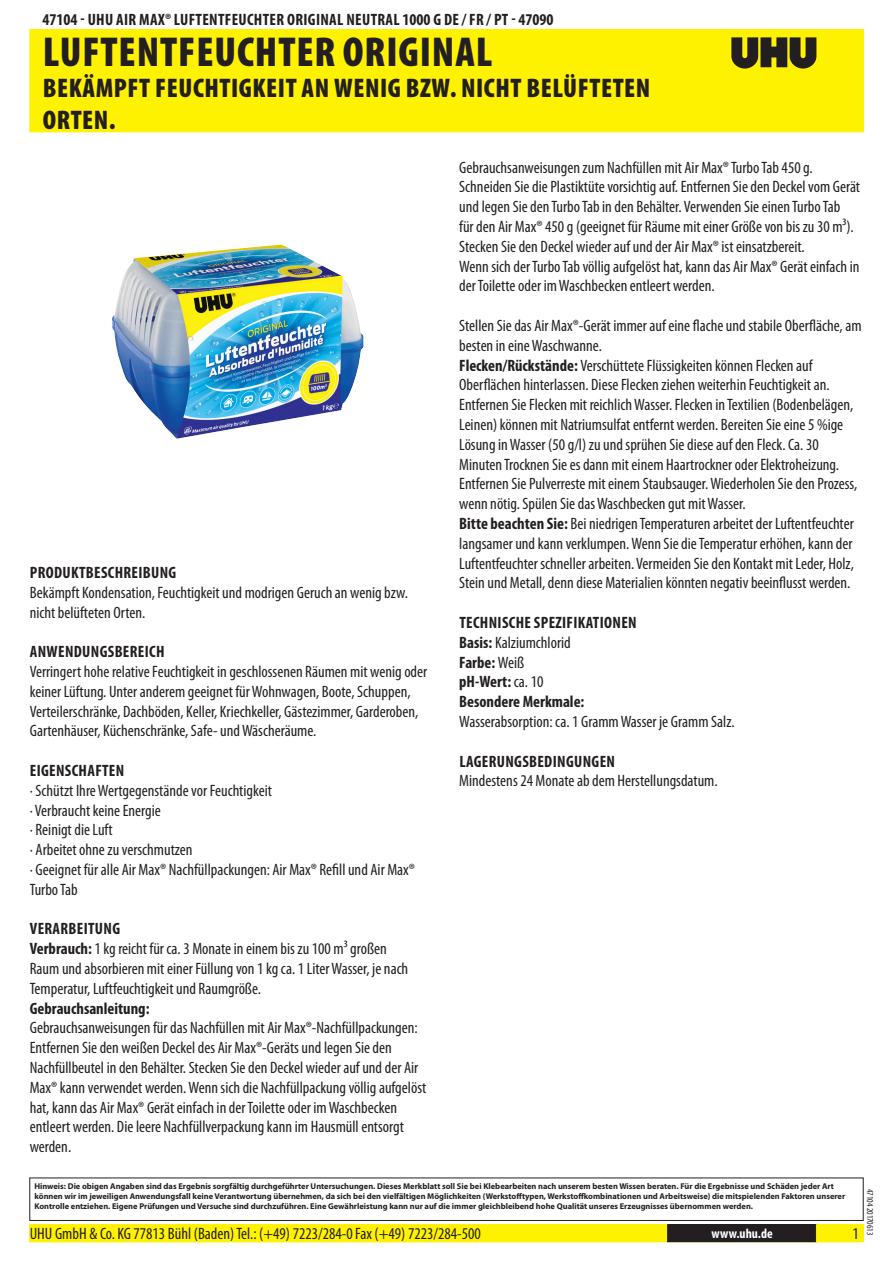
<style>
.page{position:relative;width:893px;height:1263px;background:#fff}
.page>*{position:absolute;margin:0;border:0;box-sizing:border-box;transform-origin:0 0}
.PageHeaderBlack{font:900 condensed 42px "Myriad Pro";letter-spacing:.02em;color:#231f20}
.PageSubheaderBlack{font:900 condensed 27px/32.4px "Myriad Pro";letter-spacing:.02em;color:#231f20}
.Regular{font:condensed 16.5px/19.8px "Myriad Pro";color:#231f20}
.TOCItem{font:700 condensed 16.5px "Myriad Pro";letter-spacing:.02em;color:#231f20}
.ContactDataBlack{font:condensed 16.5px "Myriad Pro";color:#231f20}
.Regular-2{font:700 condensed 16.5px "Myriad Pro";color:#231f20}
.TOCItem-2{font:700 condensed 16.5px "Myriad Pro";color:#231f20}
.URL{font:700 condensed 13.5px "Myriad Pro";color:#fff}
.Revisie{font:condensed 9px "Myriad Pro";color:#231f20}
.Disclaimer{font:700 8.4px/10.1px "Myriad Pro";color:#231f20}
.s1{font-weight:700}
.s2{font-weight:400}
</style>
<div class="page">
<div style="left:30px;top:30px;width:833px;height:102px;background:#fff200"></div>
<svg style="left:731px;top:37px;width:85px;height:32px"></svg>
<div style="left:29px;top:1177px;width:835px;height:44px;border:1px solid #231f20"></div>
<div style="left:30px;top:1225px;width:833px;height:17px;background:#fff200"></div>
<div style="left:29px;top:1224px;width:835px;height:18px;border:1px solid #fff200"></div>
<div style="left:668px;top:1225px;width:148px;height:17px;background:#231f20"></div>
<div style="left:667px;top:1224px;width:150px;height:18px;border:1px solid #231f20"></div>
<img style="left:112px;top:245px;width:252px;height:194px">
<p class="TOCItem" style="left:43px;top:9px;width:282px">47104 - UHU AIR MAX® LUFTENTFEUCHTER ORIGINAL</p>
<p class="TOCItem" style="left:346px;top:9px;width:18px">NEUTRAL</p>
<p class="TOCItem-2" style="left:403px;top:9px;width:153px">1000 G DE / FR / PT - 47090</p>
<p class="PageHeaderBlack" style="left:43px;top:25px;width:448px">LUFTENTFEUCHTER ORIGINAL</p>
<p class="PageSubheaderBlack" style="left:43px;top:71px;width:609px">BEKÄMPFT FEUCHTIGKEIT AN WENIG BZW. NICHT BELÜFTETEN<br>ORTEN.</p>
<p class="TOCItem" style="left:30px;top:562px;width:17px">PRODU</p>
<p class="TOCItem" style="left:71px;top:562px;width:45px">KTBESCHREI</p>
<p class="TOCItem" style="left:143px;top:562px;width:35px">BUNG</p>
<p class="Regular" style="left:30px;top:582px;width:380px">Bekämpft Kondensation, Feuchtigkeit und modrigen Geruch an wenig bzw. nicht belüfteten Orten.</p>
<p class="TOCItem" style="left:30px;top:641px;width:38px">ANWENDUN</p>
<p class="TOCItem" style="left:100px;top:641px;width:31px">GSBEREICH</p>
<p class="Regular" style="left:30px;top:661px;width:399px">Verringert hohe relative Feuchtigkeit in geschlossenen Räumen mit wenig oder keiner Lüftung. Unter anderem geeignet für Wohnwagen, Boote, Schuppen, Verteilerschränke, Dachböden, Keller, Kriechkeller, Gästezimmer, Garderoben, Gartenhäuser, Küchenschränke, Safe- und Wäscheräume.</p>
<p class="TOCItem" style="left:30px;top:760px;width:51px">EIGENSCHAFTEN</p>
<p class="Regular" style="left:30px;top:780px;width:387px">· Schützt Ihre Wertgegenstände vor Feuchtigkeit<br>· Verbraucht keine Energie<br>· Reinigt die Luft<br>· Arbeitet ohne zu verschmutzen<br>· Geeignet für alle Air Max® Nachfüllpackungen: Air Max® Refill und Air Max® Turbo Tab</p>
<p class="TOCItem" style="left:30px;top:918px;width:17px">VERAR</p>
<p class="TOCItem" style="left:69px;top:918px;width:16px">BEITUN</p>
<p class="TOCItem" style="left:112px;top:918px;width:9px">G</p>
<p class="Regular" style="left:30px;top:939px;width:380px"><span class="s1">VERBRAUCH:</span> 1 kg reicht für ca. 3 Monate in einem bis zu 1 00 m³ großen<br>Raum und absorbieren mit einer Füllung von 1 kg ca. 1 Liter Wasser, je nach<br>Temperatur, Luftfeuchtigkeit und Raumgröße.</p>
<p class="Regular-2" style="left:30px;top:998px;width:121px">GEBRAUCHSANLEITUNG:</p>
<p class="Regular" style="left:30px;top:1018px;width:398px">Gebrauchsanweisungen für das Nachfüllen mit Air Max®-Nachfüllpackungen:<br>Entfernen Sie den weißen Deckel des Air Max®-Geräts und legen Sie den Nachfüllbeutel in den Behälter. Stecken Sie den Deckel wieder auf und der Air Max® kann verwendet werden. Wenn sich die Nachfüllpackung völlig aufgelöst hat, kann das Air Max® Gerät einfach in der Toilette oder im Waschbecken entleert werden. Die leere Nachfüllverpackung kann im Hausmüll entsorgt werden.</p>
<p class="Regular" style="left:459px;top:157px;width:402px">Gebrauchsanweisungen zum Nachfüllen mit Air Max® Turbo Tab 450 g.<br>Schneiden Sie die Plastiktüte vorsichtig auf. Entfernen Sie den Deckel vom Gerät und legen Sie den Turbo Tab in den Behälter. Verwenden Sie einen Turbo Tab<br>für den Air Max® 450 g (geeignet für Räume mit einer Größe von bis zu 30 m³).<br>Stecken Sie den Deckel wieder auf und der Air Max® ist einsatzbereit.<br>Wenn sich der Turbo Tab völlig aufgelöst hat, kann das Air Max® Gerät einfach in der Toilette oder im Waschbecken entleert werden.</p>
<p class="Regular" style="left:459px;top:315px;width:404px">Stellen Sie das Air Max®-Gerät immer auf eine flache und stabile Oberfläche, am besten in eine Waschwanne.</p>
<p class="Regular" style="left:459px;top:355px;width:400px"><span class="s1">FLECKEN/RÜCKSTÄNDE:</span> Verschüttete Flüssigkeiten können Flecken auf Oberflächen hinterlassen. Diese Flecken ziehen weiterhin Feuchtigkeit an.<br>Entfernen Sie Flecken mit reichlich Wasser. Flecken in Textilien (Bodenbelägen, Leinen) können mit Natriumsulfat entfernt werden. Bereiten Sie eine 5 %ige Lösung in Wasser (50 g/l) zu und sprühen Sie diese auf den Fleck. Ca. 30<br>Minuten Trocknen Sie es dann mit einem Haartrockner oder Elektroheizung.<br>Entfernen Sie Pulverreste mit einem Staubsauger. Wiederholen Sie den Prozess, wenn nötig. Spülen Sie das Waschbecken gut mit Wasser.</p>
<p class="Regular" style="left:459px;top:513px;width:396px;text-align:justify"><span class="s1">BITTE BEACHTEN SIE:</span> Bei niedrigen Temperaturen arbeitet der Luftentfeuchter langsamer und kann verklumpen. Wenn Sie die Temperatur erhöhen, kann der Luftentfeuchter schneller arbeiten. Vermeiden Sie den Kontakt mit Leder, Holz, Stein und Metall, denn diese Materialien könnten negativ beeinflusst werden.</p>
<p class="TOCItem" style="left:459px;top:612px;width:15px">TECHNI</p>
<p class="TOCItem" style="left:502px;top:612px;width:92px">SCHE SPEZIFI KATIONEN</p>
<p class="Regular" style="left:459px;top:632px;width:113px"><span class="s1">BASIS:</span> Kalziumchlorid</p>
<p class="Regular-2" style="left:459px;top:652px;width:66px">FARBE: <span class="s2">Weiß</span></p>
<p class="Regular-2" style="left:459px;top:671px;width:86px">PH-WERT: <span class="s2">ca. 1 0</span></p>
<p class="Regular-2" style="left:459px;top:691px;width:127px">BESONDERE MERKMALE:</p>
<p class="Regular" style="left:459px;top:711px;width:277px">Wasserabsorption: ca. 1 Gramm Wasser je Gramm Salz.</p>
<p class="TOCItem" style="left:459px;top:751px;width:31px">LAGERUN</p>
<p class="TOCItem" style="left:514px;top:751px;width:31px">GSBEDIN</p>
<p class="TOCItem" style="left:566px;top:751px;width:42px">GUNGEN</p>
<p class="Regular" style="left:459px;top:771px;width:260px">Mindestens 24 Monate ab dem Herstellungsdatum.</p>
<p class="Disclaimer" style="left:34px;top:1181px;width:812px">Hinweis: Die obigen Angaben sind das Ergebnis sorgfältig durchgeführter Untersuchungen. Dieses Merkblatt soll Sie bei Klebearbeiten nach unserem besten Wissen beraten. Für die Ergebnisse und Schäden jeder Art können wir im jeweiligen Anwendungsfall keine Verantwortung übernehmen, da sich bei den vielfältigen Möglichkeiten (Werkstofftypen, Werkstoffkombinationen und Arbeitsweise) die mitspielenden Faktoren unserer<br>Kontrolle entziehen. Eigene Prüfungen und Versuche sind durchzuführen. Eine Gewährleistung kann nur auf die immer gleichbleibend hohe Qualität unseres Erzeugnisses übernommen werden.</p>
<p class="ContactDataBlack" style="left:30px;top:1224px;width:453px">UHU GmbH &amp; Co. KG 7781 3 Bühl (Baden) Tel.: (+49) 7223/284-0 Fax (+49) 7223/284-500</p>
<p class="URL" style="left:711px;top:1225px;width:63px">WWW.UHU.DE</p>
<p class="Revisie" style="left:875px;top:1189px;width:48px;rotate:90deg">471 04 201 7061 3</p>
</div>
